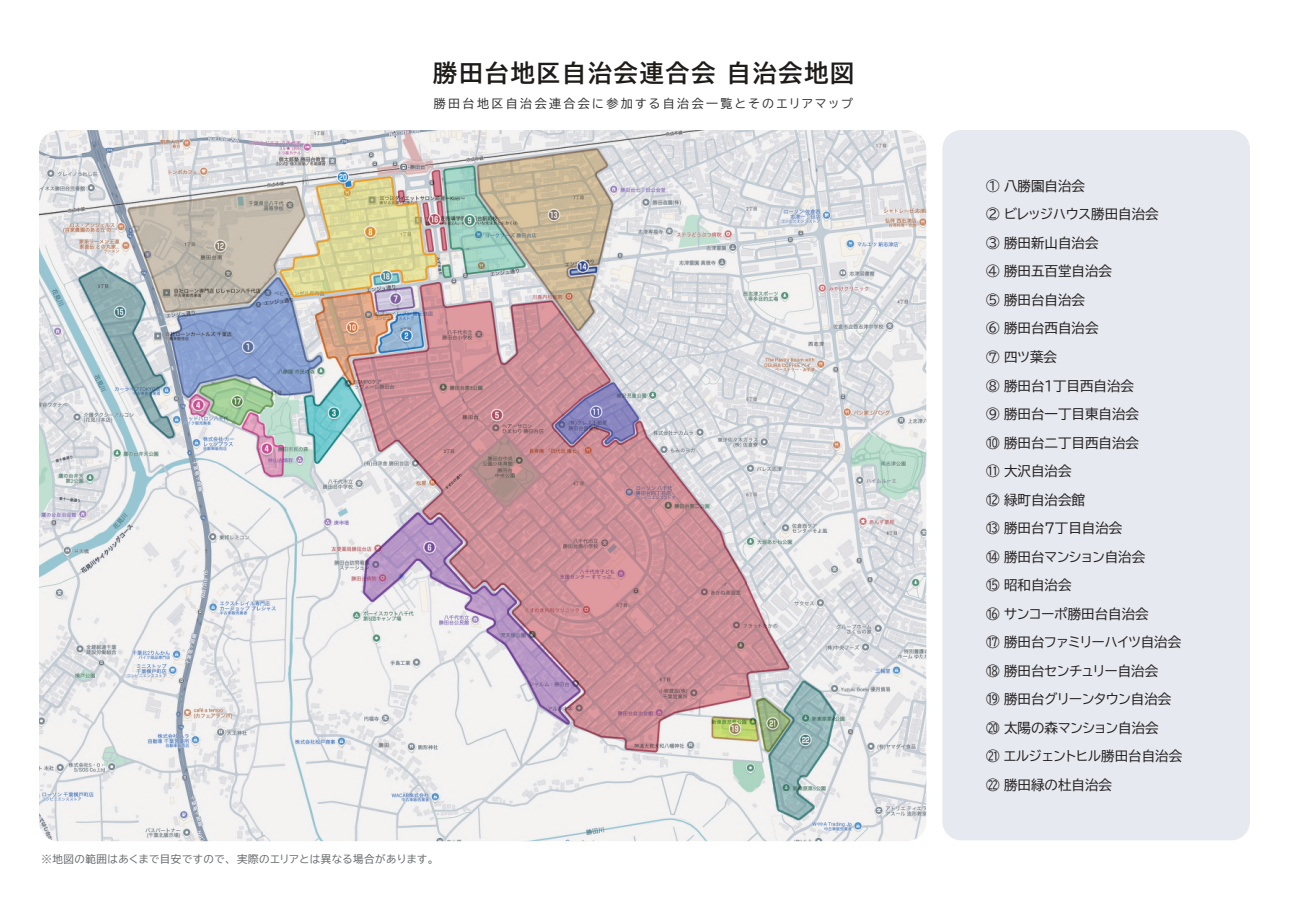
<style>
.page{position:relative;width:1289px;height:919px;background:#fff}
.page>*{position:absolute;margin:0;border:0;box-sizing:border-box;transform-origin:0 0}
.t1{font:700 24px "BIZUDP Gothic";letter-spacing:.075em;color:#1e1c1a}
.t2{font:13.5px/28.5px "BIZUDP Gothic";color:#231f20}
.t3{font:12px "BIZUDP Gothic";letter-spacing:.2em;color:#333334}
.t4{font:10.5px "BIZUDP Gothic";letter-spacing:.05em;color:#67696b}
</style>
<div class="page">
<img style="left:39px;top:130px;width:887px;height:711px">
<div style="left:942px;top:130px;width:307px;height:710px;background:#e6e9ef;border-radius:19px"></div>
<h1 class="t1" style="left:433px;top:60px;width:422px">勝田台地区自治会連合会 自治会地図</h1>
<p class="t3" style="left:434px;top:97px;width:421px">勝田台地区自治会連合会に参加する自治会一覧とそのエリアマップ</p>
<p class="t4" style="left:41px;top:854px;width:394px">※地図の範囲はあくまで目安ですので、実際のエリアとは異なる場合があります。</p>
<p class="t2" style="left:986px;top:171px;width:198px">① 八勝園自治会<br>② ビレッジハウス勝田自治会<br>③ 勝田新山自治会<br>④ 勝田五百堂自治会<br>⑤ 勝田台自治会<br>⑥ 勝田台西自治会<br>⑦ 四ツ葉会<br>⑧ 勝田台１丁目西自治会<br>⑨ 勝田台一丁目東自治会<br>⑩ 勝田台二丁目西自治会<br>⑪ 大沢自治会<br>⑫ 緑町自治会館<br>⑬ 勝田台７丁目自治会<br>⑭ 勝田台マンション自治会<br>⑮ 昭和自治会<br>⑯ サンコーポ勝田台自治会<br>⑰ 勝田台ファミリーハイツ自治会⑱ 勝田台センチュリー自治会<br>⑲ 勝田台グリーンタウン自治会⑳ 太陽の森マンション自治会<br>㉑ エルジェントヒル勝田台自治会㉒ 勝田緑の杜自治会</p>
</div>
